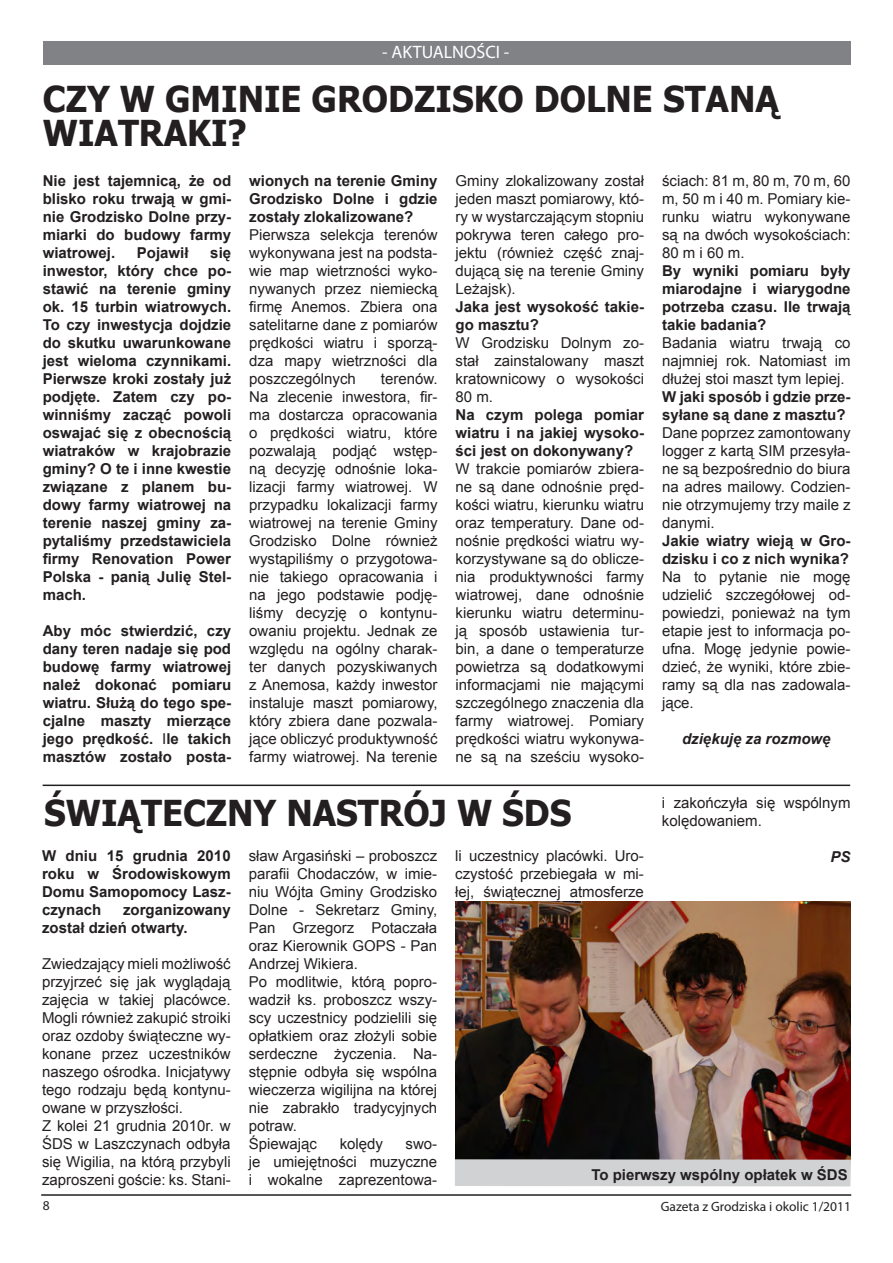
<style>
.page{position:relative;width:893px;height:1263px;background:#fff}
.page>*{position:absolute;margin:0;border:0;box-sizing:border-box;transform-origin:0 0}
.Normalny__Web{font:700 35.7px/34.2px "Tahoma";color:#231f20;scale:.96 1}
.t1{font:18px "Myriad Pro";color:#fff}
.Normalny__Web-2{font:15px/18px "Arial";color:#231f20;text-align:justify}
.Normalny__Web-3{font:700 15px/18px "Arial";color:#231f20;text-align:justify}
.Normalny__Web-4{font:italic 700 15px "Arial";color:#231f20}
.t2{font:13.5px "Myriad Pro";color:#231f20}
.s1{font-weight:400}
</style>
<div class="page">
<div style="left:43px;top:42px;width:807px;height:23px;background:#808285"></div>
<hr style="left:41px;top:1194px;width:810px;height:2px;background:#231f20">
<hr style="left:43px;top:784px;width:807px;height:2px;background:#231f20">
<img style="left:455px;top:901px;width:396px;height:258px">
<div style="left:455px;top:1159px;width:396px;height:27px;background:#d1d2d4"></div>
<p class="t1" style="left:382px;top:41px;width:129px">- AKTUALNOŚCI -</p>
<p class="Normalny__Web" style="left:43px;top:80px;width:768px">CZY W GMINIE GRODZISKO DOLNE STANĄ<br>WIATRAKI?</p>
<p class="Normalny__Web-3" style="left:43px;top:172px;width:190px">Nie jest tajemnicą, że od blisko roku trwają w gmi&shy;nie Grodzisko Dolne przy&shy;miarki do budowy farmy wiatrowej.</p>
<p class="Normalny__Web-3" style="left:43px;top:244px;width:190px;text-indent:168px">się inwestor, który chce po&shy;stawić na terenie gminy ok. 15 turbin wiatrowych.<br>To czy inwestycja dojdzie do skutku uwarunkowane jest wieloma czynnikami.<br>Pierwsze kroki zostały już podjęte. Zatem czy po&shy;winniśmy zacząć powoli oswajać się z obecnością wiatraków w krajobrazie gminy? O te i inne kwestie związane z planem bu&shy;dowy farmy wiatrowej na terenie naszej gminy za&shy;pytaliśmy przedstawiciela firmy Renovation Power Polska - panią Julię Stel&shy;mach.</p>
<p class="Normalny__Web-3" style="left:43px;top:622px;width:190px">Aby móc stwierdzić, czy dany teren nadaje się pod budowę farmy wiatrowej należ dokonać pomiaru wiatru. Służą do tego spe&shy;cjalne maszty mierzące jego prędkość. <span class="s1">I</span>le takich masztów zostało posta-</p>
<p class="Normalny__Web-3" style="left:137px;top:244px;width:53px">Pojawił</p>
<p class="Normalny__Web-3" style="left:249px;top:172px;width:190px">wionych na terenie Gminy Grodzisko Dolne i gdzie zostały zlokalizowane?</p>
<p class="Normalny__Web-2" style="left:249px;top:226px;width:190px">Pierwsza selekcja terenów wykonywana jest na podsta&shy;wie map wietrzności wyko&shy;nywanych przez niemiecką firmę Anemos. Zbiera ona satelitarne dane z pomiarów prędkości wiatru i sporzą&shy;dza mapy wietrzności dla poszczególnych</p>
<p class="Normalny__Web-2" style="left:249px;top:370px;width:190px;text-indent:132px">terenów.<br>Na zlecenie inwestora, fir&shy;ma dostarcza opracowania o prędkości wiatru, które pozwalają podjąć wstęp&shy;ną decyzję odnośnie loka&shy;lizacji farmy wiatrowej. W przypadku lokalizacji farmy wiatrowej na terenie Gminy Grodzisko Dolne również wystąpiliśmy o przygotowa&shy;nie takiego opracowania i na jego podstawie podję&shy;liśmy decyzję o kontynu&shy;owaniu projektu. Jednak ze względu na ogólny charak&shy;ter danych pozyskiwanych z Anemosa, każdy inwestor instaluje maszt pomiarowy, który zbiera dane pozwala&shy;jące obliczyć produktywność farmy wiatrowej. Na terenie</p>
<p class="Normalny__Web-2" style="left:456px;top:172px;width:190px">Gminy zlokalizowany został jeden maszt pomiarowy, któ&shy;ry w wystarczającym stopniu pokrywa teren całego pro&shy;jektu (również część znaj&shy;dującą się na terenie Gminy Leżajsk).</p>
<p class="Normalny__Web-3" style="left:456px;top:298px;width:190px">Jaka jest wysokość takie&shy;go masztu?</p>
<p class="Normalny__Web-2" style="left:456px;top:334px;width:190px">W Grodzisku Dolnym zo&shy;stał zainstalowany maszt kratownicowy o wysokości 80 m.</p>
<p class="Normalny__Web-3" style="left:456px;top:406px;width:190px">Na czym polega pomiar wiatru i na jakiej wysoko&shy;ści jest on dokonywany?</p>
<p class="Normalny__Web-2" style="left:456px;top:460px;width:190px">W trakcie pomiarów zbiera&shy;ne są dane odnośnie pręd&shy;kości wiatru, kierunku wiatru oraz temperatury. Dane od&shy;nośnie prędkości wiatru wy&shy;korzystywane są do oblicze&shy;nia produktywności farmy wiatrowej, dane odnośnie kierunku wiatru determinu&shy;ją sposób ustawienia tur&shy;bin, a dane o temperaturze powietrza są dodatkowymi informacjami nie mającymi szczególnego znaczenia dla farmy wiatrowej. Pomiary prędkości wiatru wykonywa&shy;ne są na sześciu wysoko-</p>
<p class="Normalny__Web-2" style="left:662px;top:172px;width:190px">ściach: 81 m, 80 m, 70 m, 60 m, 50 m i 40 m. Pomiary kie&shy;runku wiatru wykonywane są na dwóch wysokościach:<br>80 m i 60 m.</p>
<p class="Normalny__Web-3" style="left:662px;top:262px;width:190px">By wyniki pomiaru były miarodajne i wiarygodne potrzeba czasu. Ile trwają takie badania?</p>
<p class="Normalny__Web-2" style="left:662px;top:334px;width:190px">Badania wiatru trwają co najmniej rok. Natomiast im dłużej stoi maszt tym lepiej.</p>
<p class="Normalny__Web-3" style="left:662px;top:388px;width:190px">W jaki sposób i gdzie prze&shy;syłane są dane z masztu?</p>
<p class="Normalny__Web-2" style="left:662px;top:424px;width:190px">Dane poprzez zamontowany logger z kartą SIM przesyła&shy;ne są bezpośrednio do biura na adres mailowy. Codzien&shy;nie otrzymujemy trzy maile z danymi.</p>
<p class="Normalny__Web-3" style="left:662px;top:532px;width:190px">Jakie wiatry wieją w Gro&shy;dzisku i co z nich wynika?</p>
<p class="Normalny__Web-2" style="left:662px;top:568px;width:190px">Na to pytanie nie mogę udzielić szczegółowej od&shy;powiedzi, ponieważ na tym etapie jest to informacja po&shy;ufna. Mogę jedynie powie&shy;dzieć, że wyniki, które zbie&shy;ramy są dla nas zadowala&shy;jące.</p>
<p class="Normalny__Web-4" style="left:682px;top:729px;width:150px">dziękuję za rozmowę</p>
<p class="Normalny__Web" style="left:44px;top:793px;width:551px">ŚWIĄTECZNY NASTRÓJ W ŚDS</p>
<p class="Normalny__Web-2" style="left:662px;top:793px;width:190px">i zakończyła się wspólnym kolędowaniem.</p>
<p class="Normalny__Web-4" style="left:830px;top:846px;width:22px">PS</p>
<p class="Normalny__Web-2" style="left:249px;top:847px;width:190px">sław Argasiński – proboszcz parafii Chodaczów, w imie&shy;niu Wójta Gminy Grodzisko Dolne - Sekretarz Gminy, Pan Grzegorz Potaczała oraz Kierownik GOPS - Pan Andrzej Wikiera.</p>
<p class="Normalny__Web-2" style="left:249px;top:973px;width:190px">Po modlitwie, którą popro&shy;wadził ks. proboszcz wszy&shy;scy uczestnicy podzielili się opłatkiem oraz złożyli sobie serdeczne życzenia. Na&shy;stępnie odbyła się wspólna wieczerza wigilijna na której nie zabrakło tradycyjnych potraw.</p>
<p class="Normalny__Web-2" style="left:249px;top:1135px;width:70px">Śpiewając</p>
<p class="Normalny__Web-2" style="left:340px;top:1135px;width:45px">kolędy</p>
<p class="Normalny__Web-2" style="left:455px;top:847px;width:190px">li uczestnicy placówki. Uro&shy;czystość przebiegała w mi&shy;łej, świątecznej atmosferze</p>
<p class="Normalny__Web-3" style="left:42px;top:847px;width:190px">W dniu 15 grudnia 2010 roku w Środowiskowym Domu Samopomocy Lasz&shy;czynach</p>
<p class="Normalny__Web-3" style="left:42px;top:901px;width:190px;text-indent:81px">zorganizowany został dzień otwarty.</p>
<p class="Normalny__Web-2" style="left:42px;top:955px;width:190px">Zwiedzający mieli możliwość przyjrzeć się jak wyglądają zajęcia w takiej placówce.<br>Mogli również zakupić stroiki oraz ozdoby świąteczne wy&shy;konane przez uczestników naszego ośrodka. Inicjatywy tego rodzaju będą kontynu&shy;owane w przyszłości.</p>
<p class="Normalny__Web-2" style="left:42px;top:1117px;width:190px">Z kolei 21 grudnia 2010r. w ŚDS w Laszczynach odbyła się Wigilia, na którą przybyli zaproszeni goście: ks. Stani-</p>
<p class="Normalny__Web-2" style="left:249px;top:1135px;width:190px;text-indent:157px">swo&shy;je umiejętności muzyczne i wokalne zaprezentowa-</p>
<p class="Normalny__Web-3" style="left:591px;top:1166px;width:258px">To pierwszy wspólny opłatek w ŚDS</p>
<p class="t2" style="left:43px;top:1197px;width:8px">8</p>
<p class="t2" style="left:661px;top:1198px;width:192px">Gazeta z Grodziska i okolic 1/2011</p>
</div>
